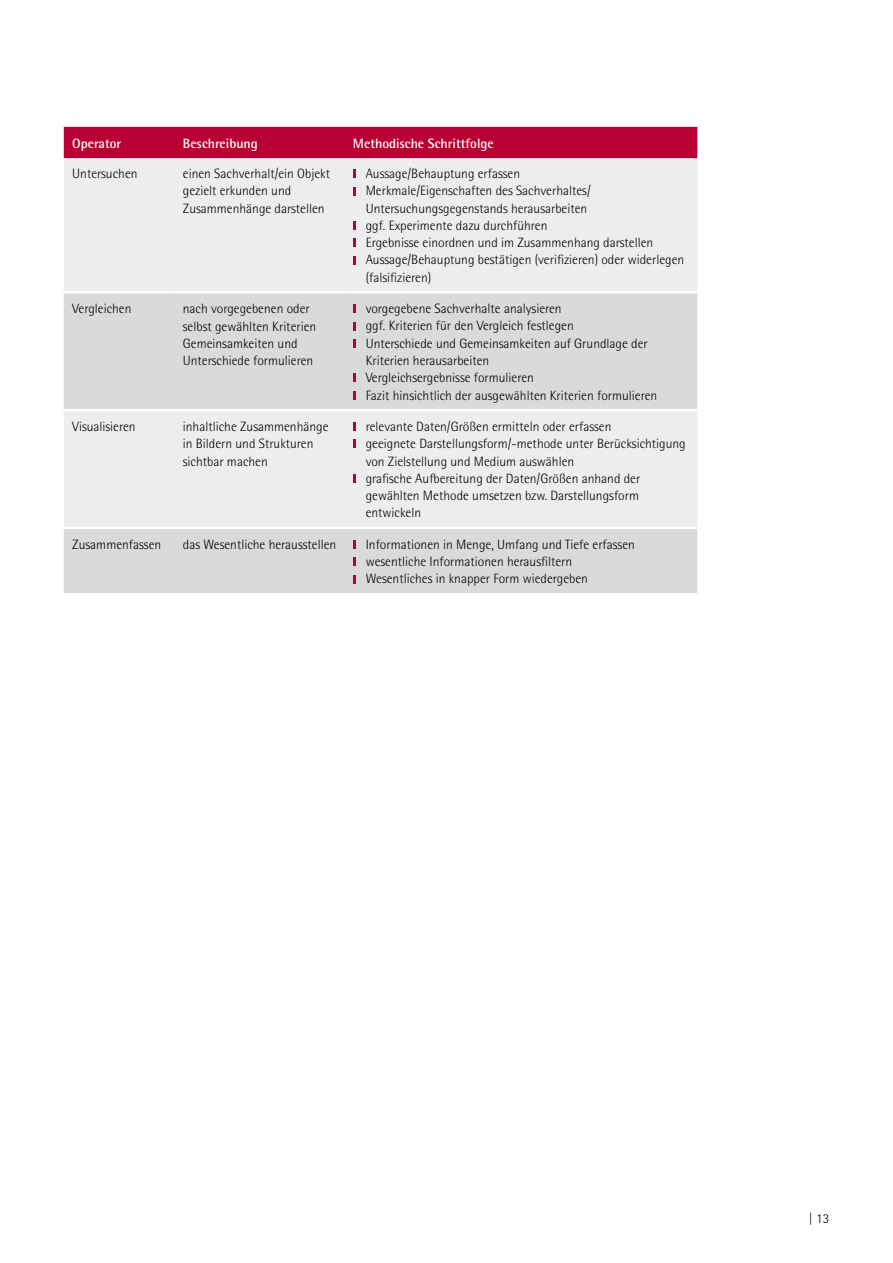
<style>
.page{position:relative;width:893px;height:1263px;background:#fff}
.page>*{position:absolute;margin:0;border:0;box-sizing:border-box;transform-origin:0 0}
.t1{font:300 13.5px/17.2px "Rotis Semi Sans";color:#000}
.t2{font:700 13.5px "Rotis Semi Sans";color:#fff}
.t3{font:300 13.5px "Rotis Sans Serif";color:#000}
</style>
<div class="page">
<div style="left:64px;top:127px;width:633px;height:31px;background:#b80035"></div>
<div style="left:64px;top:158px;width:633px;height:133px;background:#eceded"></div>
<svg style="left:64px;top:293px;width:633px;height:300px;fill:#d9dadb"></svg>
<hr style="left:64px;top:409px;width:110px;height:2px;background:#fff">
<hr style="left:174px;top:409px;width:170px;height:2px;background:#fff">
<hr style="left:344px;top:409px;width:353px;height:2px;background:#fff">
<hr style="left:64px;top:527px;width:110px;height:2px;background:#fff">
<hr style="left:174px;top:527px;width:170px;height:2px;background:#fff">
<hr style="left:344px;top:527px;width:353px;height:2px;background:#fff">
<svg style="left:353px;top:169px;width:2px;height:9px"></svg>
<svg style="left:353px;top:187px;width:2px;height:8px"></svg>
<svg style="left:353px;top:221px;width:2px;height:9px"></svg>
<svg style="left:353px;top:238px;width:2px;height:9px"></svg>
<svg style="left:353px;top:256px;width:2px;height:8px"></svg>
<svg style="left:353px;top:304px;width:2px;height:9px"></svg>
<svg style="left:353px;top:322px;width:2px;height:9px"></svg>
<svg style="left:353px;top:339px;width:2px;height:9px"></svg>
<svg style="left:353px;top:373px;width:2px;height:9px"></svg>
<svg style="left:353px;top:391px;width:2px;height:9px"></svg>
<svg style="left:353px;top:422px;width:2px;height:9px"></svg>
<svg style="left:353px;top:439px;width:2px;height:9px"></svg>
<svg style="left:353px;top:474px;width:2px;height:9px"></svg>
<svg style="left:353px;top:540px;width:2px;height:9px"></svg>
<svg style="left:353px;top:557px;width:2px;height:9px"></svg>
<svg style="left:353px;top:575px;width:2px;height:8px"></svg>
<p class="t2" style="left:72px;top:135px;width:51px">Operator</p>
<p class="t2" style="left:183px;top:135px;width:77px">Beschreibung</p>
<p class="t2" style="left:353px;top:135px;width:142px">Methodische Schrittfolge</p>
<p class="t1" style="left:72px;top:165px;width:67px">Untersuchen</p>
<p class="t1" style="left:183px;top:165px;width:149px">einen Sachverhalt/ein Objekt gezielt erkunden und<br>Zusammenhänge darstellen</p>
<p class="t1" style="left:366px;top:165px;width:320px">Aussage/Behauptung erfassen<br>Merkmale/Eigenschaften des Sachverhaltes/ Untersuchungsgegenstands herausarbeiten<br>ggf. Experimente dazu durchführen<br>Ergebnisse einordnen und im Zusammenhang darstellen Aussage/Behauptung bestätigen (verifizieren) oder widerlegen (falsifizieren)</p>
<p class="t1" style="left:72px;top:300px;width:61px">Vergleichen</p>
<p class="t1" style="left:183px;top:300px;width:135px">nach vorgegebenen oder selbst gewählten Kriterien<br>Gemeinsamkeiten und<br>Unterschiede formulieren</p>
<p class="t1" style="left:366px;top:300px;width:293px">vorgegebene Sachverhalte analysieren<br>ggf. Kriterien für den Vergleich festlegen<br>Unterschiede und Gemeinsamkeiten auf Grundlage der Kriterien herausarbeiten<br>Vergleichsergebnisse formulieren<br>Fazit hinsichtlich der ausgewählten Kriterien formulieren</p>
<p class="t1" style="left:72px;top:418px;width:65px">Visualisieren</p>
<p class="t1" style="left:183px;top:418px;width:147px">inhaltliche Zusammenhänge in Bildern und Strukturen sichtbar machen</p>
<p class="t1" style="left:366px;top:418px;width:322px">relevante Daten/Größen ermitteln oder erfassen<br>geeignete Darstellungsform/-methode unter Berücksichtigung von Zielstellung und Medium auswählen<br>grafische Aufbereitung der Daten/Größen anhand der gewählten Methode umsetzen bzw. Darstellungsform entwickeln</p>
<p class="t1" style="left:72px;top:536px;width:90px">Zusammenfassen</p>
<p class="t1" style="left:183px;top:536px;width:155px">das Wesentliche herausstellen</p>
<p class="t1" style="left:366px;top:536px;width:271px">Informationen in Menge, Umfang und Tiefe erfassen wesentliche Informationen herausfiltern<br>Wesentliches in knapper Form wiedergeben</p>
<p class="t3" style="left:808px;top:1210px;width:22px">| 13</p>
</div>
